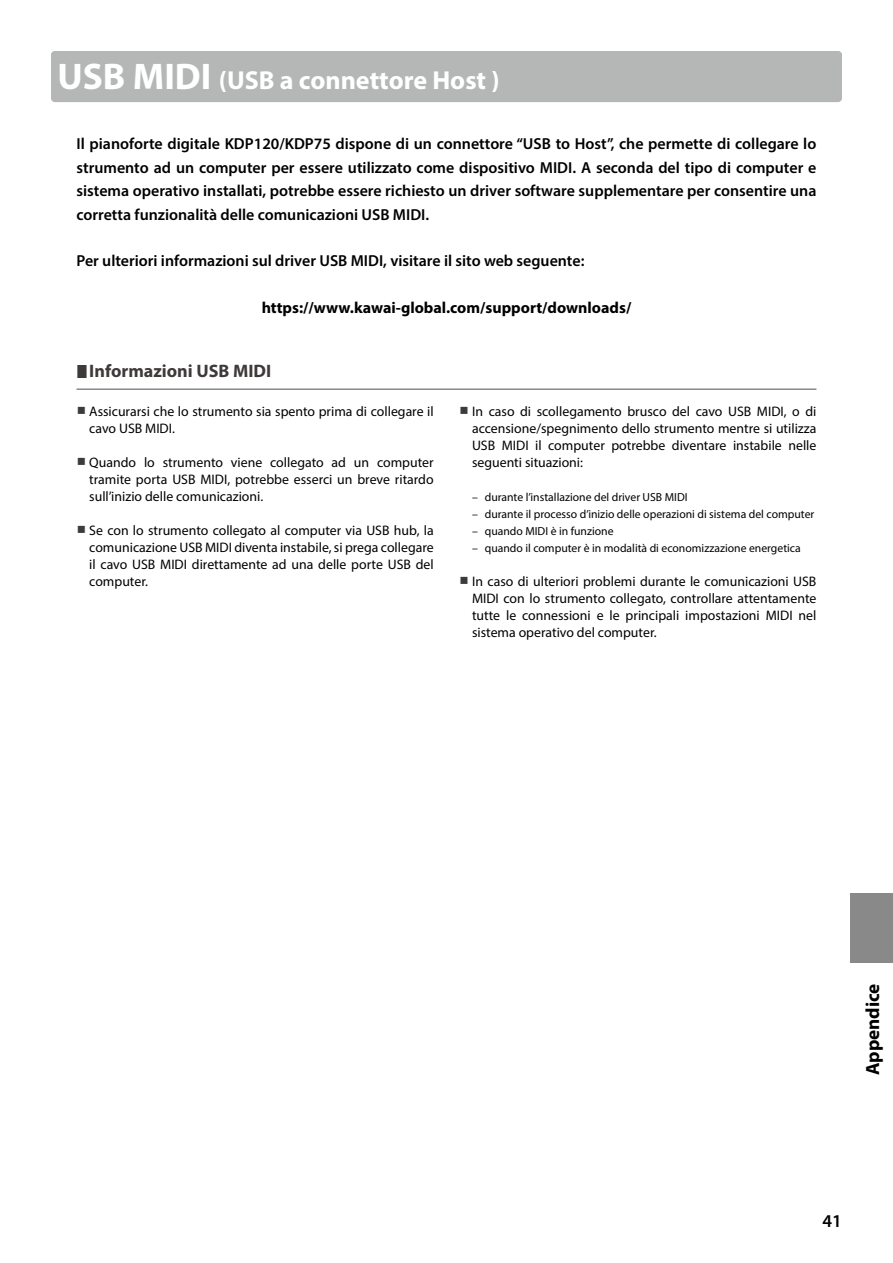
<style>
.page{position:relative;width:893px;height:1263px;background:#fff}
.page>*{position:absolute;margin:0;border:0;box-sizing:border-box;transform-origin:0 0}
.t1{font:700 26.1px "Myriad Pro";color:#fff}
.t2{font:700 19.2px "Myriad Pro";color:#000}
.t3{font:700 18px "Myriad Pro";color:#3e3a39}
.t4{font:600 18px "Myriad Pro";color:#000}
.t5{font:600 15.9px/23.4px "Myriad Pro";color:#000;text-align:justify}
.t6{font:700 15.9px "Myriad Pro";color:#000}
.t7{font:13.8px/17px "Myriad Pro";color:#000;text-align:justify}
.t8{font:11.7px "Myriad Pro";color:#000}
.s1{font-size:37.2px}
.s2{color:#3e3a39}
</style>
<div class="page">
<div style="left:850px;top:893px;width:43px;height:69px;background:#898989"></div>
<div style="left:51px;top:51px;width:791px;height:51px;background:#b5b6b6;border-radius:4px"></div>
<hr style="left:77px;top:389px;width:739px;height:1px;background:#595757">
<h1 class="t1" style="left:57px;top:63px;width:444px"><span class="s1">USB MIDI</span> (USB a connettore Host )</h1>
<p class="t5" style="left:77px;top:132px;width:741px">Il pianoforte digitale KDP120/KDP75 dispone di un connettore “USB to Host”, che permette di collegare lo strumento ad un computer per essere utilizzato come dispositivo MIDI. A seconda del tipo di computer e sistema operativo installati, potrebbe essere richiesto un driver software supplementare per consentire una corretta funzionalità delle comunicazioni USB MIDI.</p>
<p class="t5" style="left:77px;top:249px;width:509px">Per ulteriori informazioni sul driver USB MIDI, visitare il sito web seguente:</p>
<p class="t6" style="left:262px;top:297px;width:371px">https://www.kawai-global.com/support/downloads/</p>
<h3 class="t3" style="left:89px;top:359px;width:184px">Informazioni USB MIDI</h3>
<p class="t7" style="left:89px;top:403px;width:346px;text-indent:-13px"><span class="s2">○</span> Assicurarsi che lo strumento sia spento prima di collegare il cavo USB MIDI.</p>
<p class="t7" style="left:89px;top:454px;width:346px;text-indent:-13px"><span class="s2">○</span> Quando lo strumento viene collegato ad un computer tramite porta USB MIDI, potrebbe esserci un breve ritardo sull’inizio delle comunicazioni.</p>
<p class="t7" style="left:89px;top:522px;width:346px;text-indent:-13px"><span class="s2">○</span> Se con lo strumento collegato al computer via USB hub, la comunicazione USB MIDI diventa instabile, si prega collegare il cavo USB MIDI direttamente ad una delle porte USB del computer.</p>
<p class="t7" style="left:472px;top:403px;width:346px;text-indent:-13px"><span class="s2">○</span> In caso di scollegamento brusco del cavo USB MIDI, o di accensione/spegnimento dello strumento mentre si utilizza USB MIDI il computer potrebbe diventare instabile nelle seguenti situazioni:</p>
<p class="t8" style="left:472px;top:490px;width:217px">– durante l’installazione del driver USB MIDI</p>
<p class="t8" style="left:472px;top:507px;width:344px">– durante il processo d’inizio delle operazioni di sistema del computer</p>
<p class="t8" style="left:472px;top:524px;width:143px">– quando MIDI è in funzione</p>
<p class="t8" style="left:472px;top:541px;width:330px">– quando il computer è in modalità di economizzazione energetica</p>
<p class="t7" style="left:472px;top:573px;width:346px;text-indent:-13px"><span class="s2">○</span> In caso di ulteriori problemi durante le comunicazioni USB MIDI con lo strumento collegato, controllare attentamente tutte le connessioni e le principali impostazioni MIDI nel sistema operativo del computer.</p>
<h2 class="t2" style="left:860px;top:1075px;width:93px;rotate:-90deg">Appendice</h2>
<h3 class="t4" style="left:823px;top:1209px;width:21px">41</h3>
</div>
